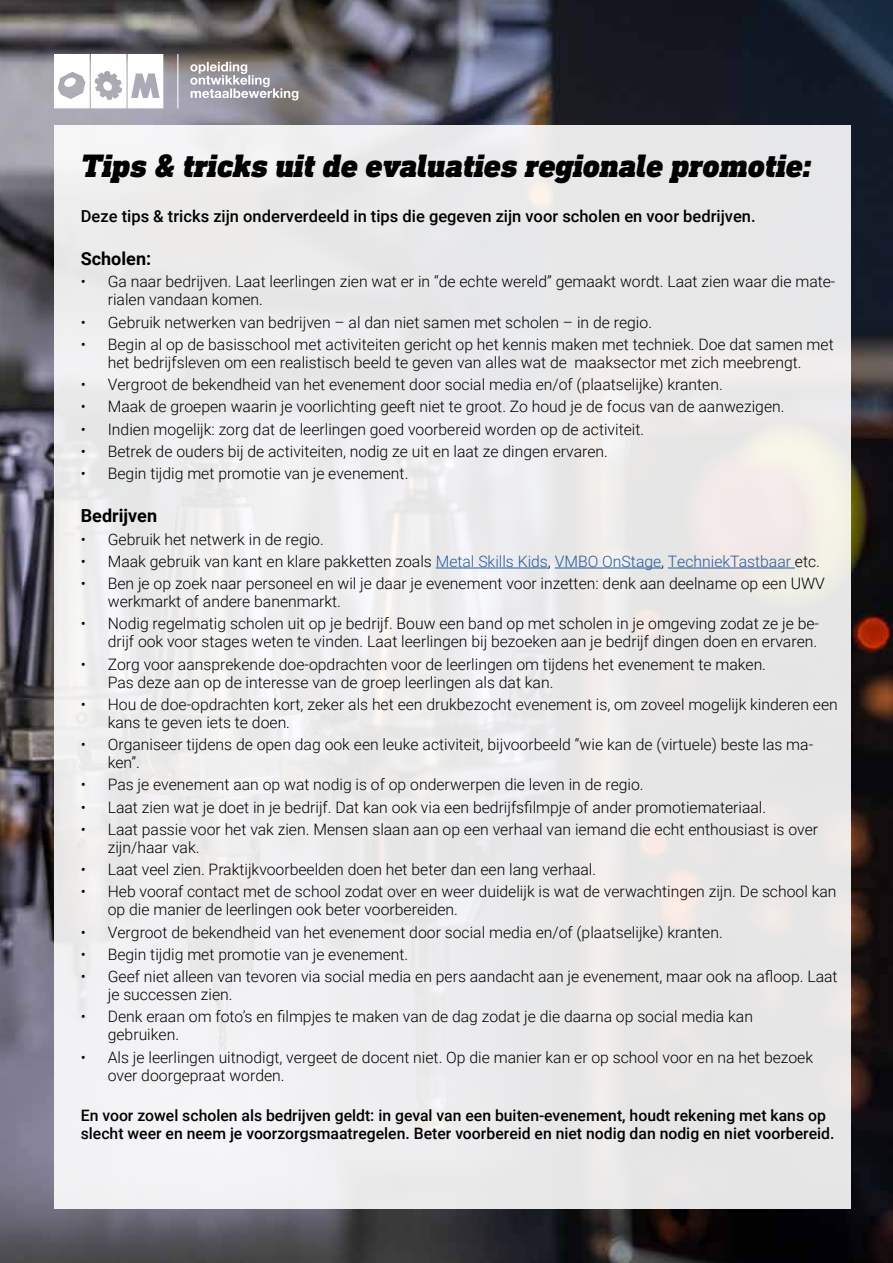
<style>
.page{position:relative;width:893px;height:1263px;background:#fff}
.page>*{position:absolute;margin:0;border:0;box-sizing:border-box;transform-origin:0 0}
.t1{font:italic 900 33px "DIN Next Slab Pro";color:#000}
.t2{font:700 18px "Roboto";color:#000}
.t3{font:500 16.5px "Roboto";color:#000}
.t4{font:300 15.75px/18px "Roboto";color:#000}
.t5{font:500 15.75px/18px "Roboto";color:#000}
.s1{color:#275b9b}
</style>
<div class="page">
<img style="left:0;top:0;width:893px;height:1263px">
<div style="left:54px;top:125px;width:796px;height:1084px;background:#ebeaea"></div>
<svg style="left:54px;top:54px;width:244px;height:54px"></svg>
<hr style="left:436px;top:568px;width:112px;height:1px;background:#275b9b">
<hr style="left:555px;top:568px;width:106px;height:1px;background:#275b9b">
<hr style="left:668px;top:568px;width:127px;height:1px;background:#275b9b">
<h1 class="t1" style="left:81px;top:146px;width:732px">Tips &amp; tricks uit de evaluaties regionale promotie:</h1>
<p class="t3" style="left:81px;top:205px;width:676px">Deze tips &amp; tricks zijn onderverdeeld in tips die gegeven zijn voor scholen en voor bedrijven.</p>
<p class="t2" style="left:81px;top:246px;width:72px">Scholen:</p>
<p class="t4" style="left:108px;top:272px;width:729px;text-indent:-27px">• Ga naar bedrijven. Laat leerlingen zien wat er in “de echte wereld” gemaakt wordt. Laat zien waar die mate&shy;rialen vandaan komen.</p>
<p class="t4" style="left:81px;top:312px;width:573px">• Gebruik netwerken van bedrijven – al dan niet samen met scholen – in de regio.</p>
<p class="t4" style="left:81px;top:335px;width:754px;text-align:center">• Begin al op de basisschool met activiteiten gericht op het kennis maken met techniek. Doe dat samen met het bedrijfsleven om een realistisch beeld te geven van alles wat de maaksector met zich meebrengt.</p>
<p class="t4" style="left:81px;top:375px;width:643px">• Vergroot de bekendheid van het evenement door social media en/of (plaatselijke) kranten.</p>
<p class="t4" style="left:81px;top:397px;width:705px">• Maak de groepen waarin je voorlichting geeft niet te groot. Zo houd je de focus van de aanwezigen.</p>
<p class="t4" style="left:81px;top:419px;width:565px">• Indien mogelijk: zorg dat de leerlingen goed voorbereid worden op de activiteit.</p>
<p class="t4" style="left:81px;top:442px;width:529px">• Betrek de ouders bij de activiteiten, nodig ze uit en laat ze dingen ervaren.</p>
<p class="t4" style="left:81px;top:464px;width:329px">• Begin tijdig met promotie van je evenement.</p>
<p class="t2" style="left:81px;top:503px;width:78px">Bedrijven</p>
<p class="t4" style="left:81px;top:529px;width:245px">• Gebruik het netwerk in de regio.</p>
<p class="t4" style="left:81px;top:552px;width:741px">• Maak gebruik van kant en klare pakketten zoals <span class="s1">Metal Skills Kids</span>, <span class="s1">VMBO OnStage</span>, <span class="s1">TechniekTastbaar</span> etc.</p>
<p class="t4" style="left:108px;top:574px;width:719px;text-indent:-27px">• Ben je op zoek naar personeel en wil je daar je evenement voor inzetten: denk aan deelname op een UWV werkmarkt of andere banenmarkt.</p>
<p class="t4" style="left:81px;top:614px;width:740px;text-align:right">• Nodig regelmatig scholen uit op je bedrijf. Bouw een band op met scholen in je omgeving zodat ze je be&shy;drijf ook voor stages weten te vinden. Laat leerlingen bij bezoeken aan je bedrijf dingen doen en ervaren.</p>
<p class="t4" style="left:108px;top:654px;width:660px;text-indent:-27px">• Zorg voor aansprekende doe-opdrachten voor de leerlingen om tijdens het evenement te maken.<br>Pas deze aan op de interesse van de groep leerlingen als dat kan.</p>
<p class="t4" style="left:108px;top:695px;width:731px;text-indent:-27px">• Hou de doe-opdrachten kort, zeker als het een drukbezocht evenement is, om zoveel mogelijk kinderen een kans te geven iets te doen.</p>
<p class="t4" style="left:108px;top:735px;width:707px;text-indent:-27px">• Organiseer tijdens de open dag ook een leuke activiteit, bijvoorbeeld “wie kan de (virtuele) beste las ma&shy;ken”.</p>
<p class="t4" style="left:81px;top:775px;width:564px">• Pas je evenement aan op wat nodig is of op onderwerpen die leven in de regio.</p>
<p class="t4" style="left:81px;top:797px;width:687px">• Laat zien wat je doet in je bedrijf. Dat kan ook via een bedrijfsfilmpje of ander promotiemateriaal.</p>
<p class="t4" style="left:108px;top:820px;width:712px;text-indent:-27px">• Laat passie voor het vak zien. Mensen slaan aan op een verhaal van iemand die echt enthousiast is over zijn/haar vak.</p>
<p class="t4" style="left:81px;top:860px;width:517px">• Laat veel zien. Praktijkvoorbeelden doen het beter dan een lang verhaal.</p>
<p class="t4" style="left:108px;top:882px;width:730px;text-indent:-27px">• Heb vooraf contact met de school zodat over en weer duidelijk is wat de verwachtingen zijn. De school kan op die manier de leerlingen ook beter voorbereiden.</p>
<p class="t4" style="left:81px;top:922px;width:643px">• Vergroot de bekendheid van het evenement door social media en/of (plaatselijke) kranten.</p>
<p class="t4" style="left:81px;top:945px;width:329px">• Begin tijdig met promotie van je evenement.</p>
<p class="t4" style="left:108px;top:967px;width:731px;text-indent:-27px">• Geef niet alleen van tevoren via social media en pers aandacht aan je evenement, maar ook na afloop. Laat je successen zien.</p>
<p class="t4" style="left:108px;top:1007px;width:647px;text-indent:-27px">• Denk eraan om foto’s en filmpjes te maken van de dag zodat je die daarna op social media kan gebruiken.</p>
<p class="t4" style="left:108px;top:1047px;width:707px;text-indent:-27px">• Als je leerlingen uitnodigt, vergeet de docent niet. Op die manier kan er op school voor en na het bezoek over doorgepraat worden.</p>
<p class="t5" style="left:81px;top:1106px;width:755px">En voor zowel scholen als bedrijven geldt: in geval van een buiten-evenement, houdt rekening met kans op slecht weer en neem je voorzorgsmaatregelen. Beter voorbereid en niet nodig dan nodig en niet voorbereid.</p>
</div>
